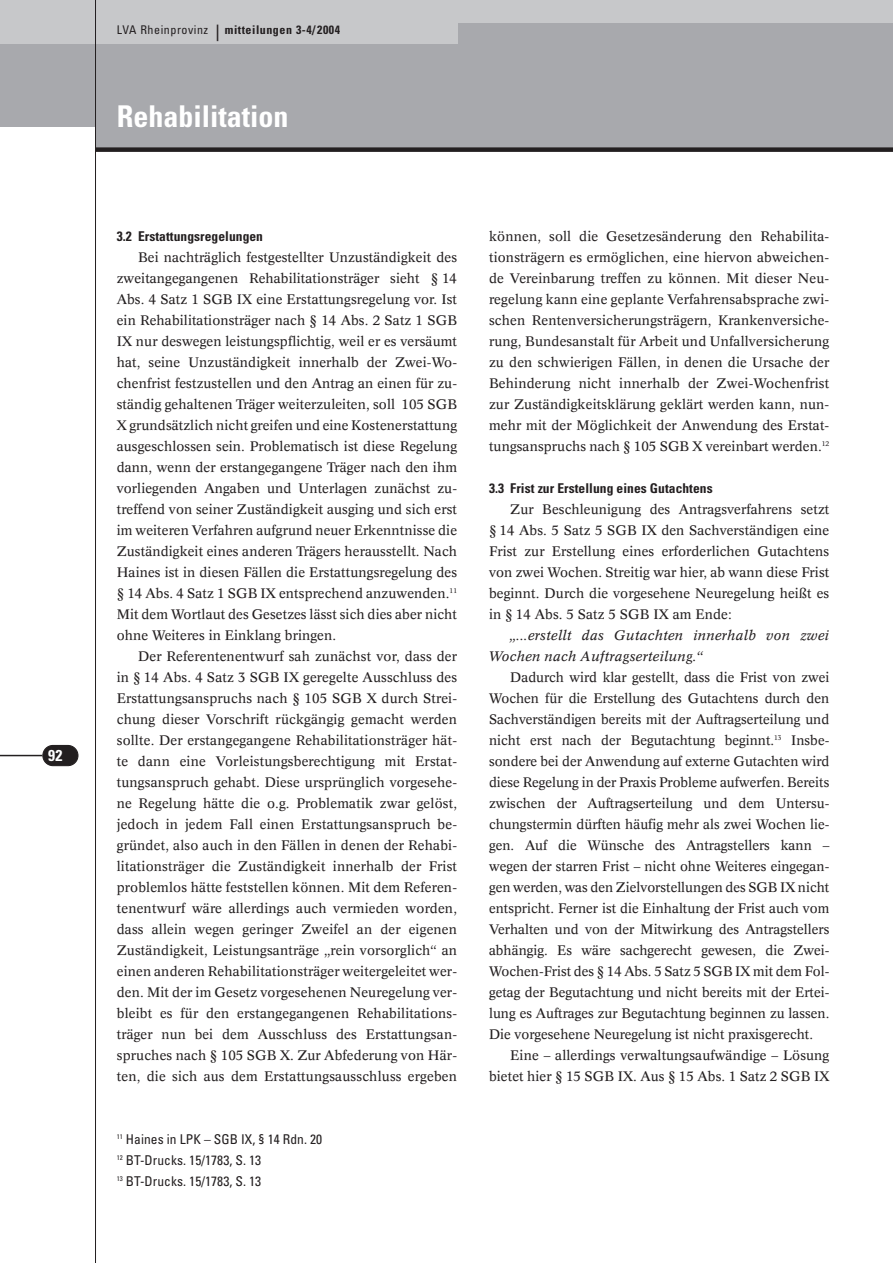
<style>
.page{position:relative;width:893px;height:1263px;background:#fff}
.page>*{position:absolute;margin:0;border:0;box-sizing:border-box;transform-origin:0 0}
.t1{font:700 condensed 30px "Univers";color:#fff}
.t2{font:700 condensed 15.75px "Univers";color:#fff}
.t3{font:13.5px/21px "Concorde";letter-spacing:.005em;color:#231f20;text-align:justify}
.t4{font:condensed 13.5px/21px "Univers";letter-spacing:.005em;color:#231f20}
.t5{font:italic 13.5px/21px "Concorde";letter-spacing:.005em;color:#231f20}
.t6{font:700 condensed 13.5px "Univers";letter-spacing:.005em;color:#231f20}
.t7{font:700 condensed 12px "Univers";letter-spacing:.045em;color:#231f20}
.s1{font-weight:400}
.s2{font-size:16.5px}
</style>
<div class="page">
<div style="left:95px;top:126px;width:797px;height:24px;background:#a8a9ad"></div>
<div style="left:0;top:0;width:892px;height:126px;background:#a8a9ad"></div>
<div style="left:0;top:0;width:457px;height:43px;background:#c7c8ca"></div>
<div style="left:457px;top:0;width:435px;height:22px;background:#c7c8ca"></div>
<div style="left:95px;top:147px;width:797px;height:5px;background:#231f20"></div>
<hr style="left:0;top:755px;width:42px;height:1px;background:#231f20">
<svg style="left:42px;top:745px;width:36px;height:21px"></svg>
<hr style="left:95px;top:0;width:1px;height:1263px;background:#231f20">
<p class="t2" style="left:48px;top:749px;width:16px">92</p>
<p class="t7" style="left:117px;top:25px;width:225px"><span class="s1">LVA Rheinprovinz</span> <span class="s2">|</span> mitteilungen 3-4/2004</p>
<h1 class="t1" style="left:117px;top:105px;width:173px">Rehabilitation</h1>
<p class="t6" style="left:117px;top:231px;width:148px">3.2 Erstattungsregelungen</p>
<p class="t3" style="left:117px;top:248px;width:342px;text-indent:21px">Bei nachträglich festgestellter Unzuständigkeit des zweitangegangenen Rehabilitationsträger sieht § 14<br>Abs. 4 Satz 1 SGB IX eine Erstattungsregelung vor. Ist ein Rehabilitationsträger nach § 14 Abs. 2 Satz 1 SGB IX nur deswegen leistungspflichtig, weil er es versäumt hat, seine Unzuständigkeit innerhalb der Zwei-Wo&shy;chenfrist festzustellen und den Antrag an einen für zu&shy;ständig gehaltenen Träger weiterzuleiten, soll 105 SGB X grundsätzlich nicht greifen und eine Kostenerstattung ausgeschlossen sein. Problematisch ist diese Regelung dann, wenn der erstangegangene Träger nach den ihm vorliegenden Angaben und Unterlagen zunächst zu&shy;treffend von seiner Zuständigkeit ausging und sich erst im weiteren Verfahren aufgrund neuer Erkenntnisse die Zuständigkeit eines anderen Trägers herausstellt. Nach Haines ist in diesen Fällen die Erstattungsregelung des § 14 Abs. 4 Satz 1 SGB IX entsprechend anzuwenden.<sup>11<br></sup>Mit dem Wortlaut des Gesetzes lässt sich dies aber nicht ohne Weiteres in Einklang bringen.</p>
<p class="t3" style="left:117px;top:647px;width:342px;text-indent:21px">Der Referentenentwurf sah zunächst vor, dass der in § 14 Abs. 4 Satz 3 SGB IX geregelte Ausschluss des Erstattungsanspruchs nach § 105 SGB X durch Strei&shy;chung dieser Vorschrift rückgängig gemacht werden sollte. Der erstangegangene Rehabilitationsträger hät&shy;te dann eine Vorleistungsberechtigung mit Erstat&shy;tungsanspruch gehabt. Diese ursprünglich vorgesehe&shy;ne Regelung hätte die o.g. Problematik zwar gelöst, jedoch in jedem Fall einen Erstattungsanspruch be&shy;gründet, also auch in den Fällen in denen der Rehabi&shy;litationsträger die Zuständigkeit innerhalb der Frist problemlos hätte feststellen können. Mit dem Referen&shy;tenentwurf wäre allerdings auch vermieden worden, dass allein wegen geringer Zweifel an der eigenen Zuständigkeit, Leistungsanträge „rein vorsorglich“ an einen anderen Rehabilitationsträger weitergeleitet wer&shy;den. Mit der im Gesetz vorgesehenen Neuregelung ver&shy;bleibt es für den erstangegangenen Rehabilitations&shy;träger nun bei dem Ausschluss des Erstattungsan&shy;spruches nach § 105 SGB X. Zur Abfederung von Här&shy;ten, die sich aus dem Erstattungsausschluss ergeben</p>
<p class="t4" style="left:117px;top:1130px;width:207px"><sup>11</sup> Haines in LPK – SGB IX, § 14 Rdn. 20<br><sup>12</sup> BT-Drucks. 15/1783, S. 13<br><sup>13</sup> BT-Drucks. 15/1783, S. 13</p>
<p class="t3" style="left:489px;top:227px;width:342px">können, soll die Gesetzesänderung den Rehabilita&shy;tionsträgern es ermöglichen, eine hiervon abweichen&shy;de Vereinbarung treffen zu können. Mit dieser Neu&shy;regelung kann eine geplante Verfahrensabsprache zwi&shy;schen Rentenversicherungsträgern, Krankenversiche&shy;rung, Bundesanstalt für Arbeit und Unfallversicherung zu den schwierigen Fällen, in denen die Ursache der Behinderung nicht innerhalb der Zwei-Wochenfrist zur Zuständigkeitsklärung geklärt werden kann, nun&shy;mehr mit der Möglichkeit der Anwendung des Erstat&shy;tungsanspruchs nach § 105 SGB X vereinbart werden.<sup>12</sup></p>
<p class="t6" style="left:489px;top:483px;width:225px">3.3 Frist zur Erstellung eines Gutachtens</p>
<p class="t3" style="left:489px;top:500px;width:342px;text-indent:21px">Zur Beschleunigung des Antragsverfahrens setzt § 14 Abs. 5 Satz 5 SGB IX den Sachverständigen eine Frist zur Erstellung eines erforderlichen Gutachtens von zwei Wochen. Streitig war hier, ab wann diese Frist beginnt. Durch die vorgesehene Neuregelung heißt es in § 14 Abs. 5 Satz 5 SGB IX am Ende:</p>
<p class="t5" style="left:489px;top:626px;width:342px;text-indent:21px">„...erstellt das Gutachten innerhalb von zwei<br>Wochen nach Auftragserteilung.“</p>
<p class="t3" style="left:489px;top:668px;width:342px;text-indent:21px">Dadurch wird klar gestellt, dass die Frist von zwei Wochen für die Erstellung des Gutachtens durch den Sachverständigen bereits mit der Auftragserteilung und nicht erst nach der Begutachtung beginnt.<sup>13</sup> Insbe&shy;sondere bei der Anwendung auf externe Gutachten wird diese Regelung in der Praxis Probleme aufwerfen. Bereits zwischen der Auftragserteilung und dem Untersu&shy;chungstermin dürften häufig mehr als zwei Wochen lie&shy;gen. Auf die Wünsche des Antragstellers kann – wegen der starren Frist – nicht ohne Weiteres eingegan&shy;gen werden, was den Zielvorstellungen des SGB IX nicht entspricht. Ferner ist die Einhaltung der Frist auch vom Verhalten und von der Mitwirkung des Antragstellers abhängig. Es wäre sachgerecht gewesen, die Zwei-Wochen-Frist des § 14 Abs. 5 Satz 5 SGB IX mit dem Fol&shy;getag der Begutachtung und nicht bereits mit der Ertei&shy;lung es Auftrages zur Begutachtung beginnen zu lassen.<br>Die vorgesehene Neuregelung ist nicht praxisgerecht.</p>
<p class="t3" style="left:489px;top:1046px;width:342px;text-align:right">Eine – allerdings verwaltungsaufwändige – Lösung bietet hier § 15 SGB IX. Aus § 15 Abs. 1 Satz 2 SGB IX</p>
</div>
